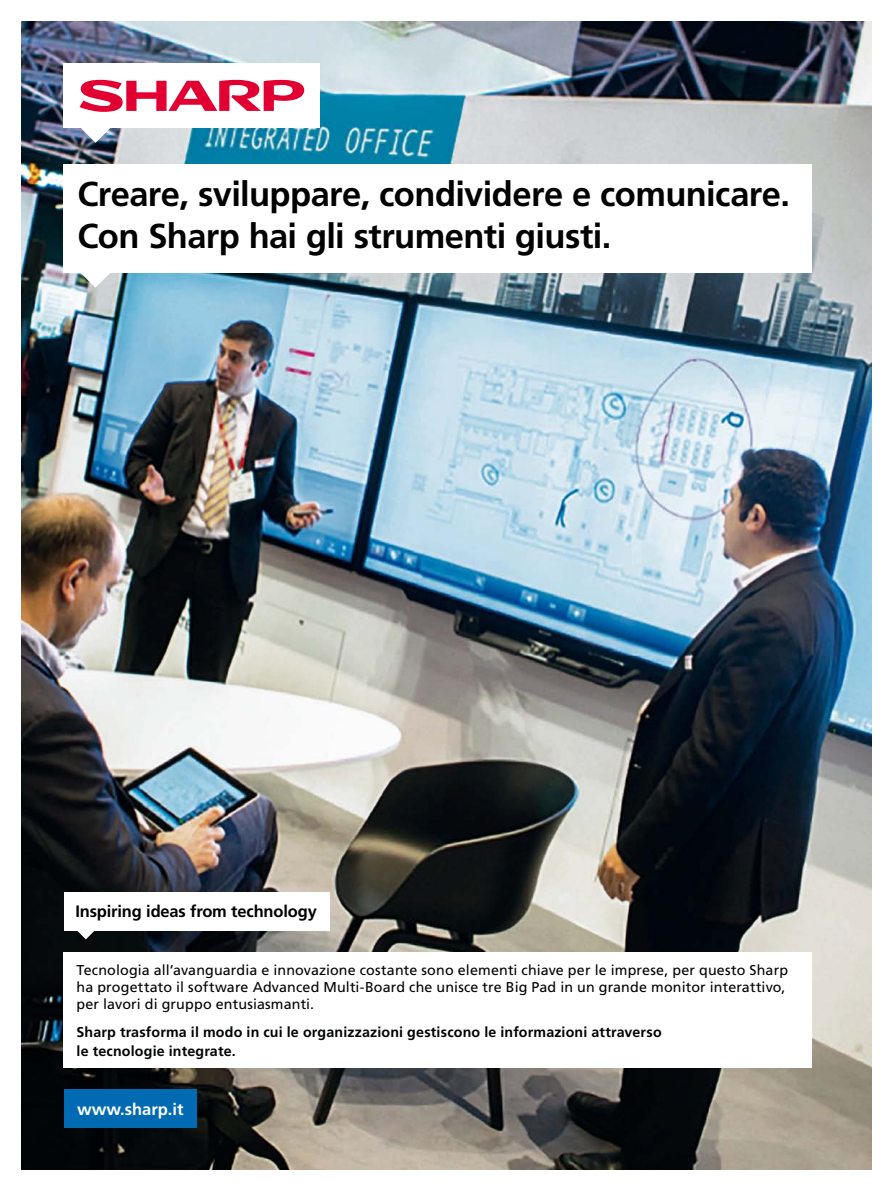
<style>
.page{position:relative;width:893px;height:1191px;background:#fff}
.page>*{position:absolute;margin:0;border:0;box-sizing:border-box;transform-origin:0 0}
.t1{font:700 34.5px/42px "Frutiger";letter-spacing:-.02em;color:#000}
.t2{font:700 16.5px "Frutiger";letter-spacing:-.01em;color:#000}
.t3{font:700 16.5px "Frutiger";color:#fff}
.t4{font:14.25px/17.1px "Frutiger";letter-spacing:.01em;color:#010305}
.t5{font:700 14.25px/19.2px "Frutiger";letter-spacing:.01em;color:#010305}
</style>
<div class="page">
<img style="left:21px;top:21px;width:851px;height:1148px">
<div style="left:64px;top:64px;width:256px;height:64px;background:#fff"></div>
<svg style="left:79px;top:80px;width:227px;height:63px"></svg>
<div style="left:64px;top:951px;width:748px;height:116px;background:#fff"></div>
<svg style="left:77px;top:930px;width:18px;height:9px"></svg>
<div style="left:64px;top:892px;width:266px;height:38px;background:#fff"></div>
<div style="left:64px;top:1089px;width:133px;height:38px;background:#006ab3"></div>
<svg style="left:80px;top:273px;width:30px;height:15px"></svg>
<div style="left:64px;top:164px;width:748px;height:109px;background:#fff"></div>
<p class="t1" style="left:77px;top:173px;width:714px">Creare, sviluppare, condividere e comunicare.<br>Con Sharp hai gli strumenti giusti.</p>
<p class="t2" style="left:75px;top:901px;width:243px">Inspiring ideas from technology</p>
<p class="t4" style="left:77px;top:961px;width:713px">Tecnologia all’avanguardia e innovazione costante sono elementi chiave per le imprese, per questo Sharp ha progettato il software Advanced Multi-Board che unisce tre Big Pad in un grande monitor interattivo, per lavori di gruppo entusiasmanti.</p>
<p class="t5" style="left:77px;top:1022px;width:587px">Sharp trasforma il modo in cui le organizzazioni gestiscono le informazioni attraverso le tecnologie integrate.</p>
<p class="t3" style="left:77px;top:1099px;width:108px">www.sharp.it</p>
</div>
